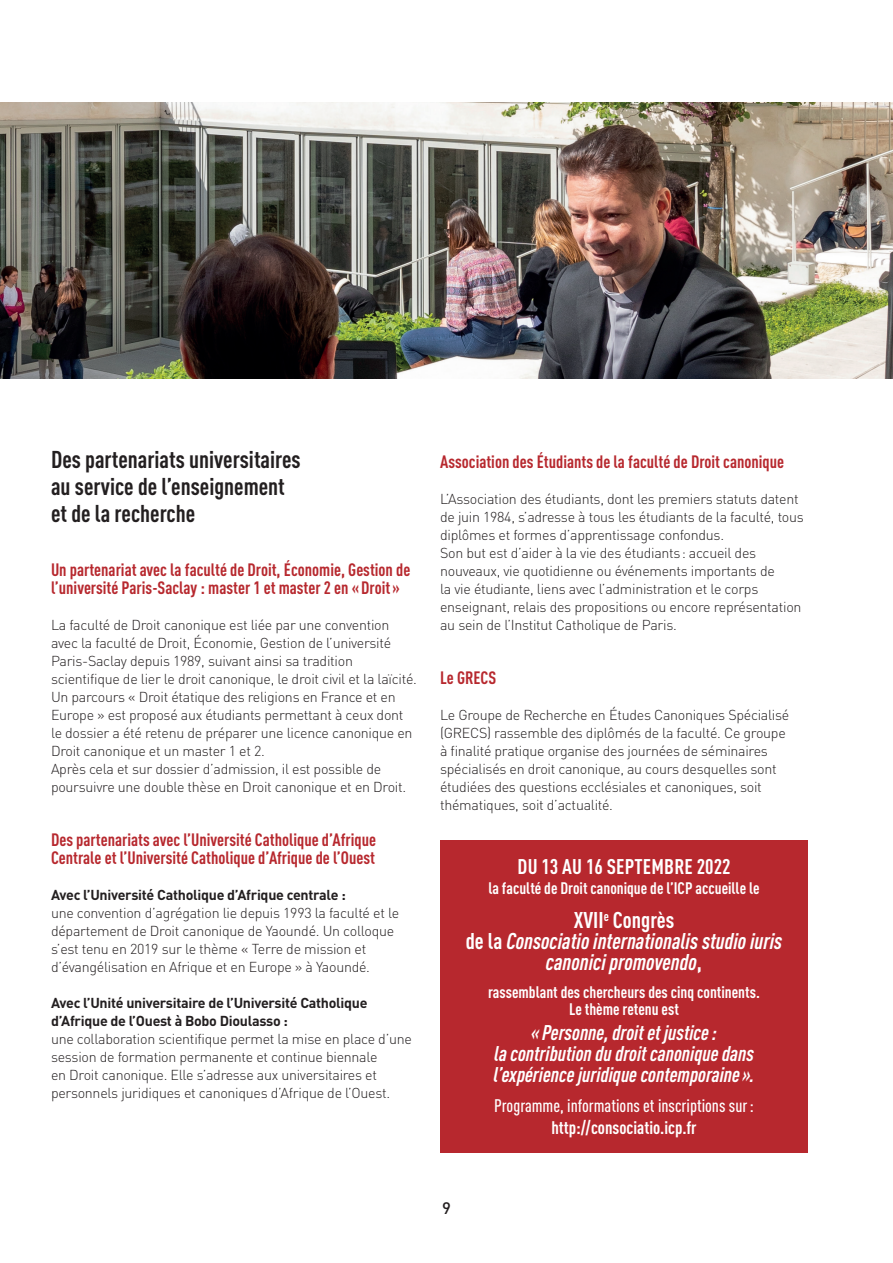
<style>
.page{position:relative;width:893px;height:1263px;background:#fff}
.page>*{position:absolute;margin:0;border:0;box-sizing:border-box;transform-origin:0 0}
.t1{font:700 condensed 24px/27px "DINOT";color:#231f20}
.t2{font:italic 700 condensed 22.5px/21px "DINOT";color:#fff;text-align:center}
.t3{font:italic 700 condensed 21px/21px "DINOT";color:#fff;text-align:center}
.t4{font:700 condensed 21px "DINOT";letter-spacing:.01em;color:#fff}
.t5{font:500 condensed 18px "DINOT";color:#fff}
.t6{font:700 condensed 18px "DINOT";color:#fff}
.t7{font:700 condensed 17.7px/18px "DINOT";color:#b7282e}
.t8{font:700 condensed 16.5px/16.5px "DINOT";color:#fff;text-align:center}
.t9{font:500 16.5px "DINOT";color:#231f20}
.t10{font:300 14.25px/18px "DINOT";letter-spacing:-.02em;color:#231f20}
.t11{font:700 14.25px/18px "DINOT";letter-spacing:-.02em;color:#231f20}
.s1{font-style:normal}
</style>
<div class="page">
<img style="left:0;top:102px;width:893px;height:276px">
<div style="left:440px;top:840px;width:368px;height:312px;background:#b7282e"></div>
<h1 class="t1" style="left:51px;top:446px;width:251px">Des partenariats universitaires au service de l’enseignement et de la recherche</h1>
<p class="t7" style="left:51px;top:560px;width:361px">Un partenariat avec la faculté de Droit, Économie, Gestion de l’université Paris-Saclay : master 1 et master 2 en « Droit »</p>
<p class="t10" style="left:51px;top:616px;width:367px">La faculté de Droit canonique est liée par une convention avec la faculté de Droit, Économie, Gestion de l’université Paris-Saclay depuis 1989, suivant ainsi sa tradition scientifique de lier le droit canonique, le droit civil et la laïcité.<br>Un parcours « Droit étatique des religions en France et en Europe » est proposé aux étudiants permettant à ceux dont le dossier a été retenu de préparer une licence canonique en Droit canonique et un master 1 et 2.<br>Après cela et sur dossier d’admission, il est possible de poursuivre une double thèse en Droit canonique et en Droit.</p>
<p class="t7" style="left:51px;top:830px;width:327px">Des partenariats avec l’Université Catholique d’Afrique<br>Centrale et l’Université Catholique d’Afrique de l’Ouest</p>
<p class="t11" style="left:51px;top:885px;width:296px">Avec l’Université Catholique d’Afrique centrale :</p>
<p class="t10" style="left:51px;top:904px;width:350px">une convention d’agrégation lie depuis 1993 la faculté et le département de Droit canonique de Yaoundé. Un colloque s’est tenu en 2019 sur le thème « Terre de mission et d’évangélisation en Afrique et en Europe » à Yaoundé.</p>
<p class="t11" style="left:51px;top:993px;width:318px">Avec l’Unité universitaire de l’Université Catholique d’Afrique de l’Ouest à Bobo Dioulasso :</p>
<p class="t10" style="left:51px;top:1030px;width:362px">une collaboration scientifique permet la mise en place d’une session de formation permanente et continue biennale<br>en Droit canonique. Elle s’adresse aux universitaires et personnels juridiques et canoniques d’Afrique de l’Ouest.</p>
<p class="t7" style="left:440px;top:452px;width:345px">Association des Étudiants de la faculté de Droit canonique</p>
<p class="t10" style="left:440px;top:490px;width:365px">L’Association des étudiants, dont les premiers statuts datent de juin 1984, s’adresse à tous les étudiants de la faculté, tous diplômes et formes d’apprentissage confondus.<br>Son but est d’aider à la vie des étudiants: accueil des nouveaux, vie quotidienne ou événements importants de<br>la vie étudiante, liens avec l’administration et le corps enseignant, relais des propositions ou encore représentation au sein de l’Institut Catholique de Paris.</p>
<p class="t7" style="left:440px;top:668px;width:58px">Le GRECS</p>
<p class="t10" style="left:440px;top:706px;width:351px">Le Groupe de Recherche en Études Canoniques Spécialisé (GRECS) rassemble des diplômés de la faculté. Ce groupe à finalité pratique organise des journées de séminaires spécialisés en droit canonique, au cours desquelles sont étudiées des questions ecclésiales et canoniques, soit thématiques, soit d’actualité.</p>
<h3 class="t4" style="left:518px;top:854px;width:214px">DU 13 AU 16 SEPTEMBRE 2022</h3>
<p class="t8" style="left:488px;top:880px;width:273px">la faculté de Droit canonique de l’ICP accueille le</p>
<h2 class="t2" style="left:466px;top:909px;width:318px"><span class="s1">XVII</span><sup>e</sup> <span class="s1">Congrès<br>de la</span> Consociatio internationalis studio iuris canonici promovendo<span class="s1">,</span></h2>
<p class="t8" style="left:488px;top:984px;width:273px">rassemblant des chercheurs des cinq continents.<br>Le thème retenu est</p>
<h3 class="t3" style="left:493px;top:1022px;width:263px">« Personne, droit et justice:<br>la contribution du droit canonique dans l’expérience juridique contemporaine».</h3>
<p class="t5" style="left:494px;top:1095px;width:261px">Programme, informations et inscriptions sur:</p>
<p class="t6" style="left:551px;top:1116px;width:147px">http://consociatio.icp.fr</p>
<p class="t9" style="left:442px;top:1197px;width:10px">9</p>
</div>
